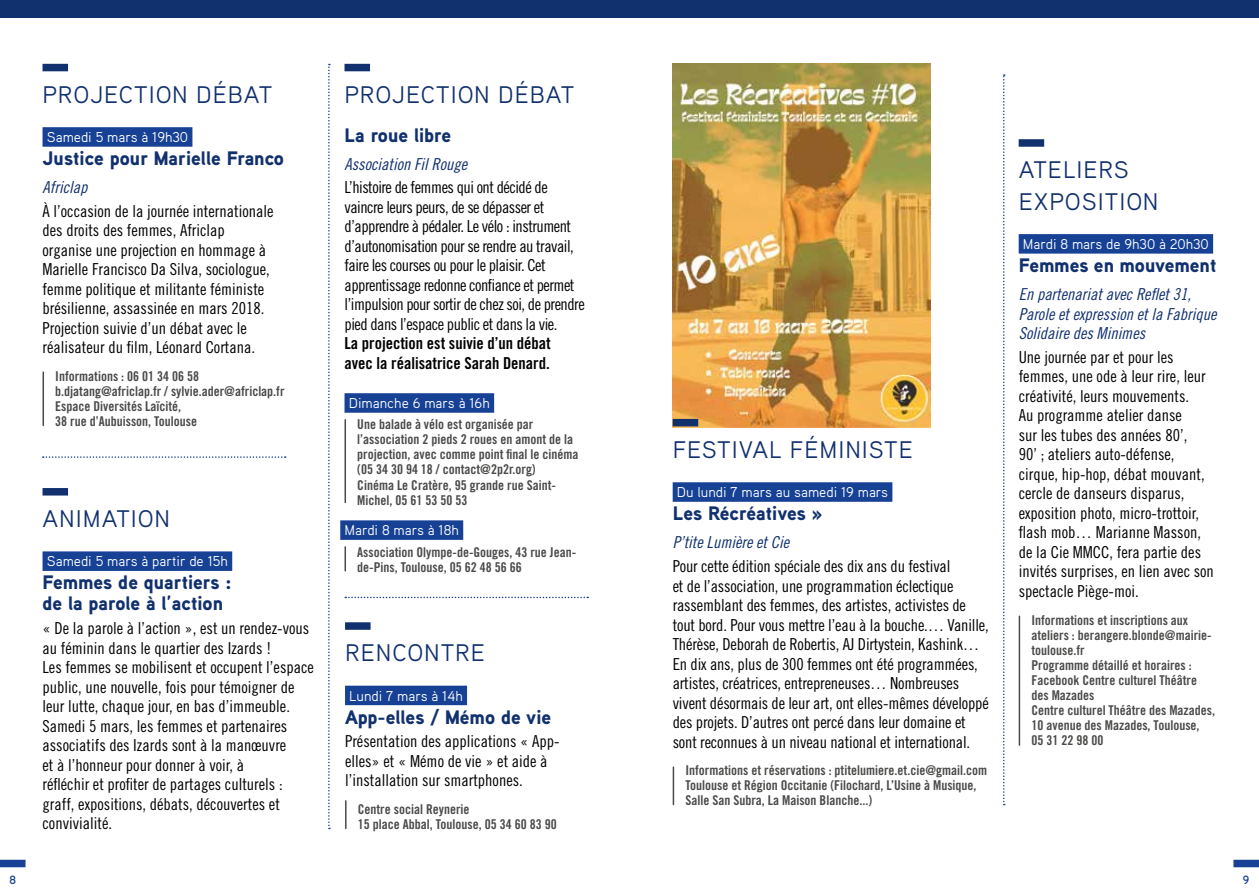
<style>
.page{position:relative;width:1259px;height:893px;background:#fff}
.page>*{position:absolute;margin:0;border:0;box-sizing:border-box;transform-origin:0 0}
.genre{font:24px/31.5px "Aaux Pro";letter-spacing:.04em;color:#11306e}
.titre{font:900 19.5px/21px "Aaux Pro";color:#11306e}
.texte_C11{font:16.5px/19.5px "Trade Gothic Cond Eighteen";color:#000}
.texte_C11-2{font:16.5px/19.5px "Trade Gothic Cond Eighteen";letter-spacing:-.03em;color:#000}
.PAR{font:16.5px/19.5px "Trade Gothic Cond Eighteen Obl";color:#11306e}
.texte_C11-3{font:16.5px/19.5px "Trade Gothic Bold Cond Twenty";color:#000}
.Date{font:14.25px "Aaux Pro";color:#fff}
.infos{font:13.5px/15px "Trade Gothic Bold Cond Twenty";color:#4a4a49}
.t1{font:700 12px "Aaux Pro";color:#164194}
</style>
<div class="page">
<div style="left:0;top:0;width:1259px;height:18px;background:#11306e"></div>
<svg style="left:328px;top:64px;width:2px;height:765px"></svg>
<div style="left:43px;top:127px;width:149px;height:20px;background:#164194"></div>
<div style="left:43px;top:64px;width:25px;height:7px;background:#11306e"></div>
<div style="left:345px;top:686px;width:122px;height:19px;background:#164194"></div>
<div style="left:345px;top:622px;width:25px;height:8px;background:#11306e"></div>
<svg style="left:345px;top:801px;width:1px;height:27px"></svg>
<svg style="left:345px;top:597px;width:243px;height:1px"></svg>
<hr style="left:344px;top:547px;width:2px;height:24px;background:#4a4a49">
<div style="left:344px;top:393px;width:150px;height:20px;background:#164194"></div>
<div style="left:340px;top:520px;width:123px;height:20px;background:#164194"></div>
<div style="left:344px;top:64px;width:26px;height:7px;background:#11306e"></div>
<svg style="left:1003px;top:74px;width:1px;height:731px"></svg>
<hr style="left:672px;top:767px;width:2px;height:38px;background:#4a4a49">
<img style="left:672px;top:64px;width:258px;height:363px">
<div style="left:672px;top:482px;width:220px;height:20px;background:#164194"></div>
<div style="left:672px;top:419px;width:26px;height:7px;background:#11306e"></div>
<hr style="left:1018px;top:616px;width:2px;height:129px;background:#4a4a49">
<div style="left:1018px;top:234px;width:195px;height:20px;background:#164194"></div>
<div style="left:1018px;top:139px;width:26px;height:8px;background:#11306e"></div>
<div style="left:43px;top:551px;width:189px;height:20px;background:#164194"></div>
<div style="left:43px;top:488px;width:25px;height:7px;background:#11306e"></div>
<hr style="left:43px;top:372px;width:1px;height:53px;background:#4a4a49">
<svg style="left:43px;top:456px;width:243px;height:2px"></svg>
<hr style="left:344px;top:420px;width:2px;height:82px;background:#4a4a49">
<div style="left:1233px;top:860px;width:26px;height:7px;background:#164194"></div>
<div style="left:0;top:860px;width:26px;height:7px;background:#164194"></div>
<p class="genre" style="left:43px;top:78px;width:231px">PROJECTION DÉBAT</p>
<p class="Date" style="left:47px;top:128px;width:143px">Samedi 5 mars à 19h30</p>
<p class="titre" style="left:43px;top:147px;width:243px">Justice pour Marielle Franco</p>
<p class="PAR" style="left:43px;top:177px;width:46px">Africlap</p>
<p class="texte_C11" style="left:43px;top:201px;width:232px">À l’occasion de la journée internationale des droits des femmes, Africlap organise une projection en hommage à Marielle Francisco Da Silva, sociologue, femme politique et militante féministe brésilienne, assassinée en mars 2018.<br>Projection suivie d’un débat avec le réalisateur du film, Léonard Cortana.</p>
<p class="infos" style="left:55px;top:369px;width:231px">Informations : 06 01 34 06 58 b.djatang@africlap.fr / sylvie.ader@africlap.fr Espace Diversités Laïcité,<br>38 rue d’Aubuisson, Toulouse</p>
<p class="genre" style="left:43px;top:502px;width:129px">ANIMATION</p>
<p class="Date" style="left:47px;top:552px;width:183px">Samedi 5 mars à partir de 15h</p>
<p class="titre" style="left:43px;top:571px;width:190px">Femmes de quartiers : de la parole à l’action</p>
<p class="texte_C11" style="left:43px;top:618px;width:268px">« De la parole à l’action », est un rendez-vous au féminin dans le quartier des Izards !</p>
<p class="texte_C11" style="left:43px;top:657px;width:273px">Les femmes se mobilisent et occupent l’espace public, une nouvelle, fois pour témoigner de leur lutte, chaque jour, en bas d’immeuble.</p>
<p class="texte_C11" style="left:43px;top:716px;width:246px">Samedi 5 mars, les femmes et partenaires associatifs des Izards sont à la manœuvre et à l’honneur pour donner à voir, à réfléchir et profiter de partages culturels : graff, expositions, débats, découvertes et convivialité.</p>
<p class="genre" style="left:344px;top:78px;width:231px">PROJECTION DÉBAT</p>
<p class="titre" style="left:344px;top:124px;width:108px">La roue libre</p>
<p class="PAR" style="left:344px;top:154px;width:124px">Association Fil Rouge</p>
<p class="texte_C11-2" style="left:344px;top:178px;width:242px">L’histoire de femmes qui ont décidé de vaincre leurs peurs, de se dépasser et d’apprendre à pédaler. Le vélo : instrument d’autonomisation pour se rendre au travail, faire les courses ou pour le plaisir. Cet apprentissage redonne confiance et permet l’impulsion pour sortir de chez soi, de prendre pied dans l’espace public et dans la vie.</p>
<p class="texte_C11-3" style="left:344px;top:334px;width:208px">La projection est suivie d’un débat avec la réalisatrice Sarah Denard.</p>
<p class="Date" style="left:349px;top:394px;width:143px">Dimanche 6 mars à 16h</p>
<p class="infos" style="left:357px;top:417px;width:223px">Une balade à vélo est organisée par l’association 2 pieds 2 roues en amont de la projection, avec comme point final le cinéma (05 34 30 94 18 / contact@2p2r.org)<br>Cinéma Le Cratère, 95 grande rue Saint-Michel, 05 61 53 50 53</p>
<p class="Date" style="left:344px;top:521px;width:116px">Mardi 8 mars à 18h</p>
<p class="infos" style="left:357px;top:544px;width:220px">Association Olympe-de-Gouges, 43 rue Jean&shy;de-Pins, Toulouse, 05 62 48 56 66</p>
<p class="genre" style="left:345px;top:636px;width:141px">RENCONTRE</p>
<p class="Date" style="left:349px;top:687px;width:115px">Lundi 7 mars à 14h</p>
<p class="titre" style="left:345px;top:706px;width:208px">App-elles / Mémo de vie</p>
<p class="texte_C11" style="left:345px;top:732px;width:216px">Présentation des applications « App&shy;elles» et « Mémo de vie » et aide à l’installation sur smartphones.</p>
<p class="infos" style="left:358px;top:802px;width:200px">Centre social Reynerie<br>15 place Abbal, Toulouse, 05 34 60 83 90</p>
<p class="genre" style="left:672px;top:433px;width:242px">FESTIVAL FÉMINISTE</p>
<p class="Date" style="left:677px;top:483px;width:213px">Du lundi 7 mars au samedi 19 mars</p>
<p class="titre" style="left:672px;top:502px;width:151px">Les Récréatives »</p>
<p class="PAR" style="left:672px;top:532px;width:118px">P’tite Lumière et Cie</p>
<p class="texte_C11" style="left:672px;top:556px;width:318px">Pour cette édition spéciale des dix ans du festival<br>et de l’association, une programmation éclectique rassemblant des femmes, des artistes, activistes de tout bord. Pour vous mettre l’eau à la bouche.… Vanille, Thérèse, Deborah de Robertis, AJ Dirtystein, Kashink… En dix ans, plus de 300 femmes ont été programmées, artistes, créatrices, entrepreneuses… Nombreuses vivent désormais de leur art, ont elles-mêmes développé des projets. D’autres ont percé dans leur domaine et sont reconnues à un niveau national et international.</p>
<p class="infos" style="left:685px;top:763px;width:303px">Informations et réservations : ptitelumiere.et.cie@gmail.com<br>Toulouse et Région Occitanie (Filochard, L’Usine à Musique,<br>Salle San Subra, La Maison Blanche...)</p>
<p class="genre" style="left:1018px;top:153px;width:141px">ATELIERS<br>EXPOSITION</p>
<p class="Date" style="left:1023px;top:235px;width:187px">Mardi 8 mars de 9h30 à 20h30</p>
<p class="titre" style="left:1018px;top:254px;width:199px">Femmes en mouvement</p>
<p class="PAR" style="left:1018px;top:284px;width:199px">En partenariat avec Reflet 31,<br>Parole et expression et la Fabrique<br>Solidaire des Minimes</p>
<p class="texte_C11" style="left:1018px;top:347px;width:197px">Une journée par et pour les femmes, une ode à leur rire, leur créativité, leurs mouvements.<br>Au programme atelier danse<br>sur les tubes des années 80’,<br>90’ ; ateliers auto-défense, cirque, hip-hop, débat mouvant, cercle de danseurs disparus, exposition photo, micro-trottoir, flash mob… Marianne Masson, de la Cie MMCC, fera partie des invités surprises, en lien avec son spectacle Piège-moi.</p>
<p class="infos" style="left:1031px;top:612px;width:185px">Informations et inscriptions aux ateliers : berangere.blonde@mairie&shy;toulouse.fr<br>Programme détaillé et horaires :<br>Facebook Centre culturel Théâtre des Mazades<br>Centre culturel Théâtre des Mazades,<br>10 avenue des Mazades, Toulouse,<br>05 31 22 98 00</p>
<p class="t1" style="left:9px;top:873px;width:8px">8</p>
<p class="t1" style="left:1243px;top:873px;width:8px">9</p>
</div>
